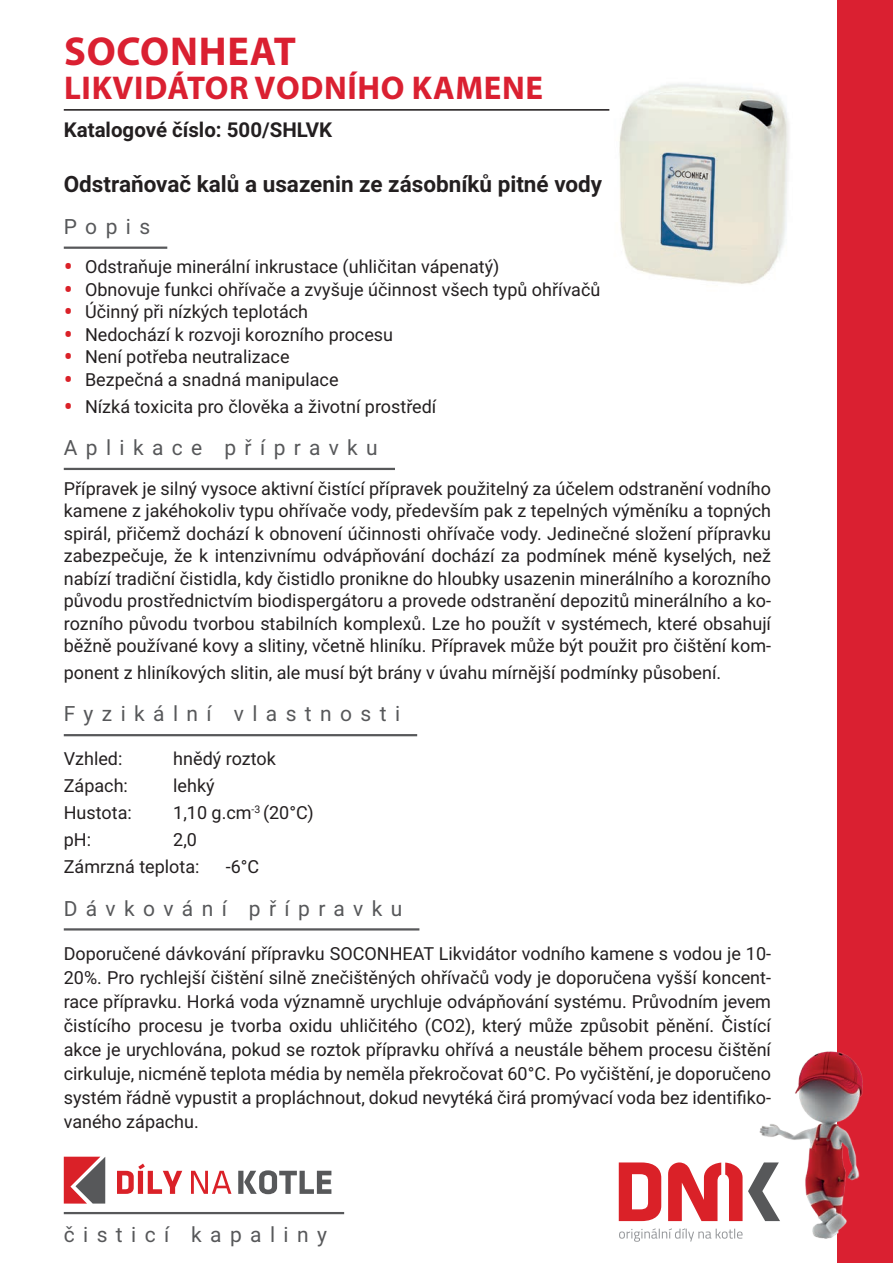
<style>
.page{position:relative;width:893px;height:1263px;background:#fff}
.page>*{position:absolute;margin:0;border:0;box-sizing:border-box;transform-origin:0 0}
.t1{font:700 40.5px "Myriad Pro";letter-spacing:.02em;color:#da2031}
.t2{font:700 33px "Myriad Pro";letter-spacing:.02em;color:#da2031}
.t3{font:700 22.5px "Roboto";color:#231f20}
.t4{font:21px "Roboto";letter-spacing:.4em;color:#57585a}
.t5{font:700 20.55px "Roboto";color:#231f20}
.t6{font:18px/22.5px "Roboto";color:#231f20;text-align:justify}
.s1{font-size:27px;color:#da2128}
</style>
<div class="page">
<img style="left:609px;top:83px;width:180px;height:201px">
<hr style="left:64px;top:109px;width:545px;height:2px;background:#231f20">
<hr style="left:64px;top:247px;width:103px;height:2px;background:#57585a">
<hr style="left:64px;top:468px;width:331px;height:2px;background:#57585a">
<hr style="left:64px;top:734px;width:353px;height:2px;background:#57585a">
<hr style="left:64px;top:928px;width:355px;height:2px;background:#57585a">
<svg style="left:64px;top:1157px;width:41px;height:46px;background:#a75357"></svg>
<svg style="left:191px;top:1171px;width:40px;height:23px"></svg>
<svg style="left:117px;top:1163px;width:65px;height:31px"></svg>
<svg style="left:238px;top:1170px;width:93px;height:24px"></svg>
<hr style="left:64px;top:1212px;width:280px;height:2px;background:#57585a">
<svg style="left:619px;top:1228px;width:124px;height:14px"></svg>
<svg style="left:619px;top:1162px;width:42px;height:59px"></svg>
<svg style="left:668px;top:1162px;width:89px;height:59px"></svg>
<div style="left:837px;top:0;width:56px;height:1263px;background:#da2031"></div>
<img style="left:757px;top:1051px;width:106px;height:188px">
<h1 class="t1" style="left:64px;top:25px;width:233px">SOCONHEAT</h1>
<h2 class="t2" style="left:64px;top:67px;width:481px">LIKVIDÁTOR VODNÍHO KAMENE</h2>
<p class="t5" style="left:64px;top:116px;width:270px">Katalogové číslo: 500/SHLVK</p>
<p class="t3" style="left:64px;top:168px;width:540px">Odstraňovač kalů a usazenin ze zásobníků pitné vody</p>
<p class="t4" style="left:64px;top:212px;width:88px">Popis</p>
<p class="t6" style="left:64px;top:255px;width:437px"><span class="s1">•</span> Odstraňuje minerální inkrustace (uhličitan vápenatý)</p>
<p class="t6" style="left:64px;top:277px;width:538px"><span class="s1">•</span> Obnovuje funkci ohřívače a zvyšuje účinnost všech typů ohřívačů</p>
<p class="t6" style="left:64px;top:300px;width:246px"><span class="s1">•</span> Účinný při nízkých teplotách</p>
<p class="t6" style="left:64px;top:322px;width:331px"><span class="s1">•</span> Nedochází k rozvoji korozního procesu</p>
<p class="t6" style="left:64px;top:345px;width:227px"><span class="s1">•</span> Není potřeba neutralizace</p>
<p class="t6" style="left:64px;top:367px;width:276px"><span class="s1">•</span> Bezpečná a snadná manipulace</p>
<p class="t6" style="left:64px;top:394px;width:374px"><span class="s1">•</span> Nízká toxicita pro člověka a životní prostředí</p>
<p class="t4" style="left:64px;top:433px;width:316px">Aplikace přípravku</p>
<p class="t6" style="left:64px;top:476px;width:709px">Přípravek je silný vysoce aktivní čistící přípravek použitelný za účelem odstranění vodního kamene z jakéhokoliv typu ohřívače vody, především pak z tepelných výměníku a topných spirál, přičemž dochází k obnovení účinnosti ohřívače vody. Jedinečné složení přípravku zabezpečuje, že k intenzivnímu odvápňování dochází za podmínek méně kyselých, než nabízí tradiční čistidla, kdy čistidlo pronikne do hloubky usazenin minerálního a korozního původu prostřednictvím biodispergátoru a provede odstranění depozitů minerálního a ko&shy;rozního původu tvorbou stabilních komplexů. Lze ho použít v systémech, které obsahují běžně používané kovy a slitiny, včetně hliníku. Přípravek může být použit pro čištění kom-</p>
<p class="t6" style="left:64px;top:661px;width:659px">ponent z hliníkových slitin, ale musí být brány v úvahu mírnější podmínky působení.</p>
<p class="t4" style="left:64px;top:699px;width:338px">Fyzikální vlastnosti</p>
<p class="t6" style="left:64px;top:747px;width:60px">Vzhled:</p>
<p class="t6" style="left:173px;top:747px;width:104px">hnědý roztok</p>
<p class="t6" style="left:64px;top:774px;width:66px">Zápach:</p>
<p class="t6" style="left:173px;top:774px;width:43px">lehký</p>
<p class="t6" style="left:64px;top:801px;width:70px">Hustota:</p>
<p class="t6" style="left:173px;top:801px;width:142px">1,10 g.cm<sup>-3</sup> (20°C)</p>
<p class="t6" style="left:64px;top:828px;width:29px">pH:</p>
<p class="t6" style="left:64px;top:826px;width:137px;line-height:27px;text-align:right">2,0<br>Zámrzná teplota:</p>
<p class="t6" style="left:226px;top:855px;width:35px">-6°C</p>
<p class="t4" style="left:64px;top:893px;width:340px">Dávkování přípravku</p>
<p class="t6" style="left:64px;top:940px;width:709px;line-height:24px">Doporučené dávkování přípravku SOCONHEAT Likvidátor vodního kamene s vodou je 10- 20%. Pro rychlejší čištění silně znečištěných ohřívačů vody je doporučena vyšší koncent&shy;race přípravku. Horká voda významně urychluje odvápňování systému. Průvodním jevem čistícího procesu je tvorba oxidu uhličitého (CO2), který může způsobit pěnění. Čistící akce je urychlována, pokud se roztok přípravku ohřívá a neustále během procesu čištění cirkuluje, nicméně teplota média by neměla překročovat 60°C. Po vyčištění, je doporučeno systém řádně vypustit a propláchnout, dokud nevytéká čirá promývací voda bez identifiko&shy;vaného zápachu.</p>
<p class="t4" style="left:64px;top:1219px;width:265px">čisticí kapaliny</p>
</div>
